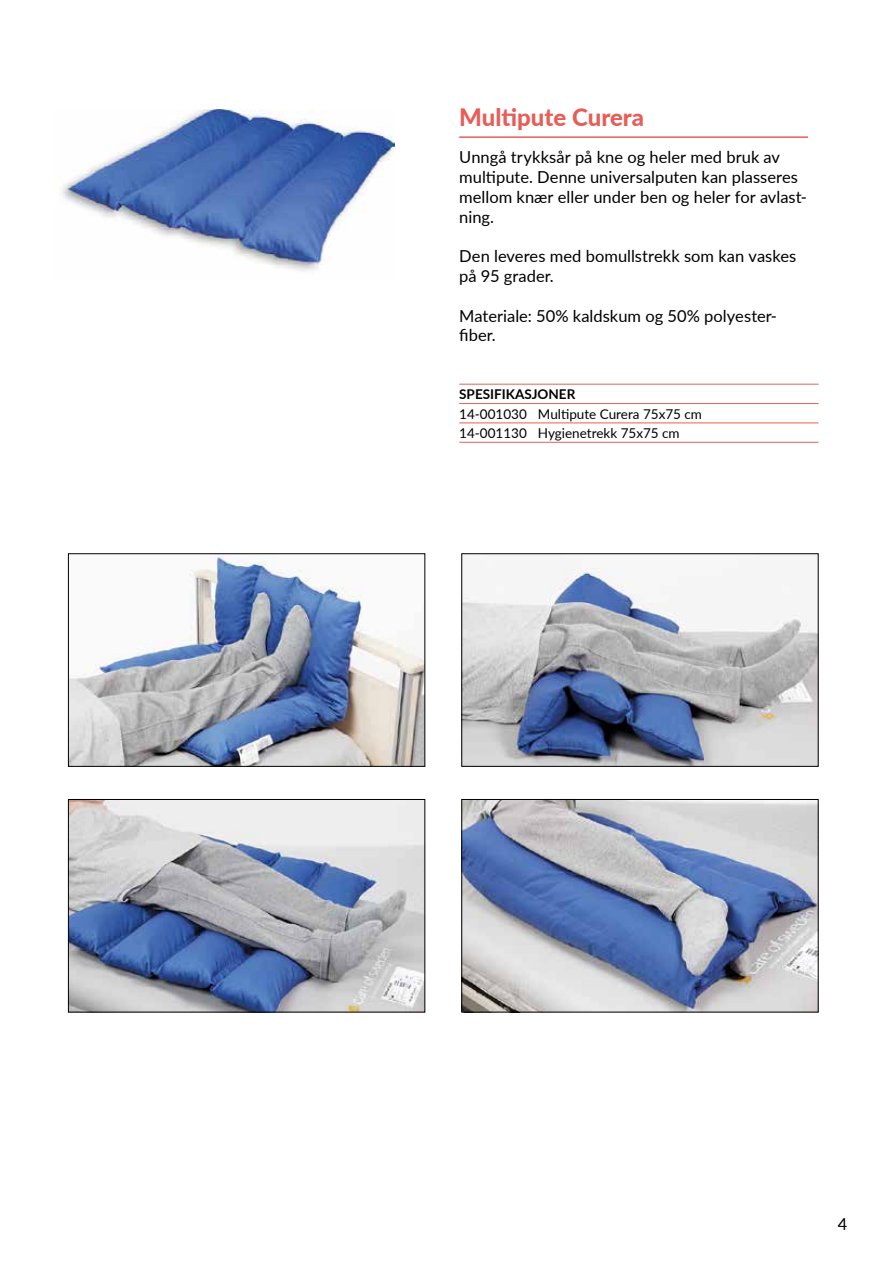
<style>
.page{position:relative;width:893px;height:1263px;background:#fff}
.page>*{position:absolute;margin:0;border:0;box-sizing:border-box;transform-origin:0 0}
.t1{font:800 24px "Lato";color:#e75e57}
.t2{font:16.5px/19.8px "Lato";color:#000}
.t3{font:13.5px/19.4px "Lato";color:#000}
.t4{font:700 13.5px "Lato";color:#000}
</style>
<div class="page">
<hr style="left:459px;top:136px;width:349px;height:2px;background:#e75e57">
<hr style="left:459px;top:384px;width:79px;height:1px;background:#e75e57">
<hr style="left:538px;top:384px;width:281px;height:1px;background:#e75e57">
<hr style="left:459px;top:403px;width:79px;height:1px;background:#e75e57">
<hr style="left:538px;top:403px;width:281px;height:1px;background:#e75e57">
<hr style="left:459px;top:422px;width:79px;height:1px;background:#e75e57">
<hr style="left:538px;top:422px;width:281px;height:1px;background:#e75e57">
<hr style="left:459px;top:442px;width:79px;height:1px;background:#e75e57">
<hr style="left:538px;top:442px;width:281px;height:1px;background:#e75e57">
<img style="left:54px;top:109px;width:340px;height:162px">
<img style="left:70px;top:555px;width:353px;height:210px">
<div style="left:68px;top:553px;width:357px;height:214px;border:1px solid #000"></div>
<img style="left:70px;top:801px;width:353px;height:209px">
<div style="left:68px;top:799px;width:357px;height:213px;border:1px solid #000"></div>
<img style="left:463px;top:801px;width:354px;height:209px">
<div style="left:461px;top:799px;width:358px;height:213px;border:1px solid #000"></div>
<img style="left:463px;top:567px;width:354px;height:198px">
<div style="left:461px;top:553px;width:358px;height:214px;border:1px solid #000"></div>
<h1 class="t1" style="left:459px;top:99px;width:186px">Multipute Curera</h1>
<p class="t2" style="left:459px;top:147px;width:349px">Unngå trykksår på kne og heler med bruk av multipute. Denne universalputen kan plasseres mellom knær eller under ben og heler for avlast&shy;ning.</p>
<p class="t2" style="left:459px;top:246px;width:339px">Den leveres med bomullstrekk som kan vaskes på 95 grader.</p>
<p class="t2" style="left:459px;top:305px;width:319px">Materiale: 50% kaldskum og 50% polyester&shy;fiber.</p>
<p class="t4" style="left:459px;top:384px;width:118px">SPESIFIKASJONER</p>
<p class="t3" style="left:459px;top:403px;width:244px">14-001030 Multipute Curera 75x75 cm<br>14-001130 Hygienetrekk 75x75 cm</p>
<p class="t2" style="left:838px;top:1213px;width:11px">4</p>
</div>
